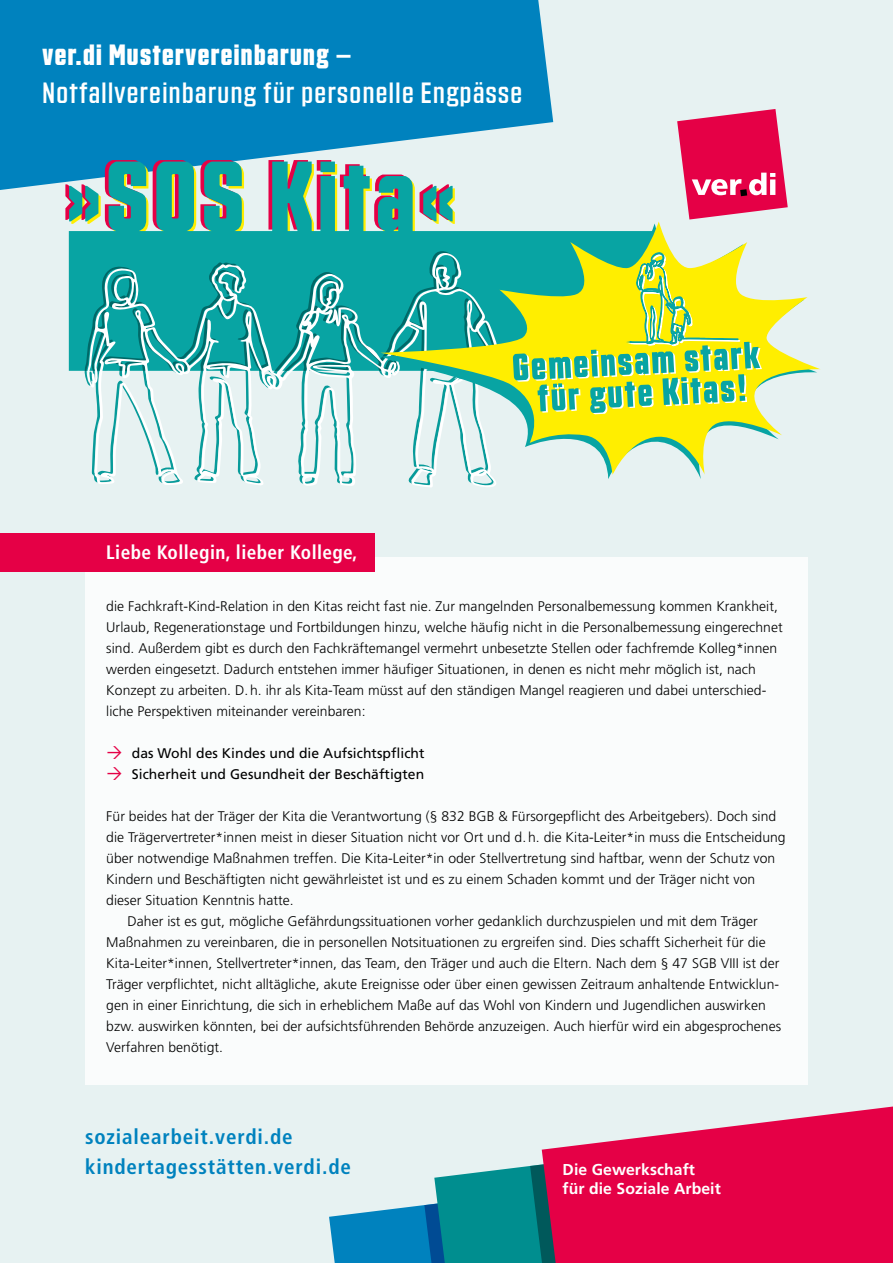
<style>
.page{position:relative;width:893px;height:1263px;background:#e7f2f2}
.page>*{position:absolute;margin:0;border:0;box-sizing:border-box;transform-origin:0 0}
.t1{font:28.5px "Countach";letter-spacing:.05em;color:#fff}
.t2{font:700 28.5px "Countach";letter-spacing:.05em;color:#fff}
.t3{font:700 condensed 21px/30px "Frutiger LT Std";letter-spacing:.04em;color:#0082be}
.t4{font:700 condensed 19.5px "Frutiger LT Std";letter-spacing:.02em;color:#fff}
.t5{font:700 15.75px/18.8px "Frutiger LT Std";letter-spacing:.005em;color:#fff}
.t6{font:300 13.95px/21px "Frutiger LT Std";letter-spacing:.005em;color:#000}
.t7{font:13.95px/21px "Frutiger LT Std";letter-spacing:.005em;color:#000}
</style>
<div class="page">
<div style="left:85px;top:557px;width:723px;height:527px;background:#fff"></div>
<svg style="left:0;top:0;width:553px;height:190px;background:#128ac2"></svg>
<svg style="left:329px;top:1205px;width:95px;height:58px;background:#1d90c4"></svg>
<svg style="left:424px;top:1204px;width:10px;height:59px"></svg>
<svg style="left:434px;top:1166px;width:96px;height:97px;background:#0f9195"></svg>
<svg style="left:530px;top:1149px;width:12px;height:114px"></svg>
<svg style="left:542px;top:1106px;width:351px;height:157px;background:#df255f"></svg>
<svg style="left:677px;top:109px;width:111px;height:111px"></svg>
<svg style="left:65px;top:160px;width:390px;height:73px"></svg>
<svg style="left:69px;top:162px;width:484px;height:209px;fill:#08a4a3"></svg>
<svg style="left:86px;top:253px;width:410px;height:234px"></svg>
<svg style="left:381px;top:222px;width:439px;height:253px"></svg>
<svg style="left:513px;top:252px;width:249px;height:162px;background:#b6d94b"></svg>
<div style="left:0;top:534px;width:374px;height:38px;background:#e50046"></div>
<h1 class="t2" style="left:43px;top:37px;width:310px">ver.di Mustervereinbarung –</h1>
<h1 class="t1" style="left:43px;top:74px;width:481px">Notfallvereinbarung für personelle Engpässe</h1>
<h3 class="t4" style="left:106px;top:541px;width:253px">Liebe Kollegin, lieber Kollege,</h3>
<p class="t6" style="left:106px;top:595px;width:678px">die Fachkraft-Kind-Relation in den Kitas reicht fast nie. Zur mangelnden Personalbemessung kommen Krankheit, Urlaub, Regenerationstage und Fortbildungen hinzu, welche häufig nicht in die Personalbemessung eingerechnet sind. Außerdem gibt es durch den Fachkräftemangel vermehrt unbesetzte Stellen oder fachfremde Kolleg*innen werden eingesetzt. Dadurch entstehen immer häufiger Situationen, in denen es nicht mehr möglich ist, nach Konzept zu arbeiten. D.h. ihr als Kita-Team müsst auf den ständigen Mangel reagieren und dabei unterschied&shy;liche Perspektiven miteinander vereinbaren:</p>
<p class="t7" style="left:132px;top:742px;width:294px">das Wohl des Kindes und die Aufsichtspflicht<br>Sicherheit und Gesundheit der Beschäftigten</p>
<p class="t6" style="left:106px;top:805px;width:671px">Für beides hat der Träger der Kita die Verantwortung (§ 832 BGB &amp; Fürsorgepflicht des Arbeitgebers). Doch sind</p>
<p class="t6" style="left:106px;top:826px;width:681px">die Trägervertreter*innen meist in dieser Situation nicht vor Ort und d.h. die Kita-Leiter*in muss die Entscheidung</p>
<p class="t6" style="left:106px;top:847px;width:671px">über notwendige Maßnahmen treffen. Die Kita-Leiter*in oder Stellvertretung sind haftbar, wenn der Schutz von</p>
<p class="t6" style="left:106px;top:868px;width:650px">Kindern und Beschäftigten nicht gewährleistet ist und es zu einem Schaden kommt und der Träger nicht von</p>
<p class="t6" style="left:106px;top:889px;width:189px">dieser Situation Kenntnis hatte.</p>
<p class="t6" style="left:128px;top:910px;width:632px">Daher ist es gut, mögliche Gefährdungssituationen vorher gedanklich durchzuspielen und mit dem Träger</p>
<p class="t6" style="left:106px;top:931px;width:661px">Maßnahmen zu vereinbaren, die in personellen Notsituationen zu ergreifen sind. Dies schafft Sicherheit für die</p>
<p class="t6" style="left:106px;top:952px;width:675px">Kita-Leiter*innen, Stellvertreter*innen, das Team, den Träger und auch die Eltern. Nach dem § 47 SGB VIII ist der</p>
<p class="t6" style="left:106px;top:973px;width:674px">Träger verpflichtet, nicht alltägliche, akute Ereignisse oder über einen gewissen Zeitraum anhaltende Entwicklun-</p>
<p class="t6" style="left:106px;top:994px;width:661px">gen in einer Einrichtung, die sich in erheblichem Maße auf das Wohl von Kindern und Jugendlichen auswirken</p>
<p class="t6" style="left:106px;top:1015px;width:676px">bzw. auswirken könnten, bei der aufsichtsführenden Behörde anzuzeigen. Auch hierfür wird ein abgesprochenes</p>
<p class="t6" style="left:106px;top:1036px;width:118px">Verfahren benötigt.</p>
<h2 class="t3" style="left:85px;top:1121px;width:267px">sozialearbeit.verdi.de kindertagesstätten.verdi.de</h2>
<p class="t5" style="left:563px;top:1160px;width:160px">Die Gewerkschaft für die Soziale Arbeit</p>
</div>
